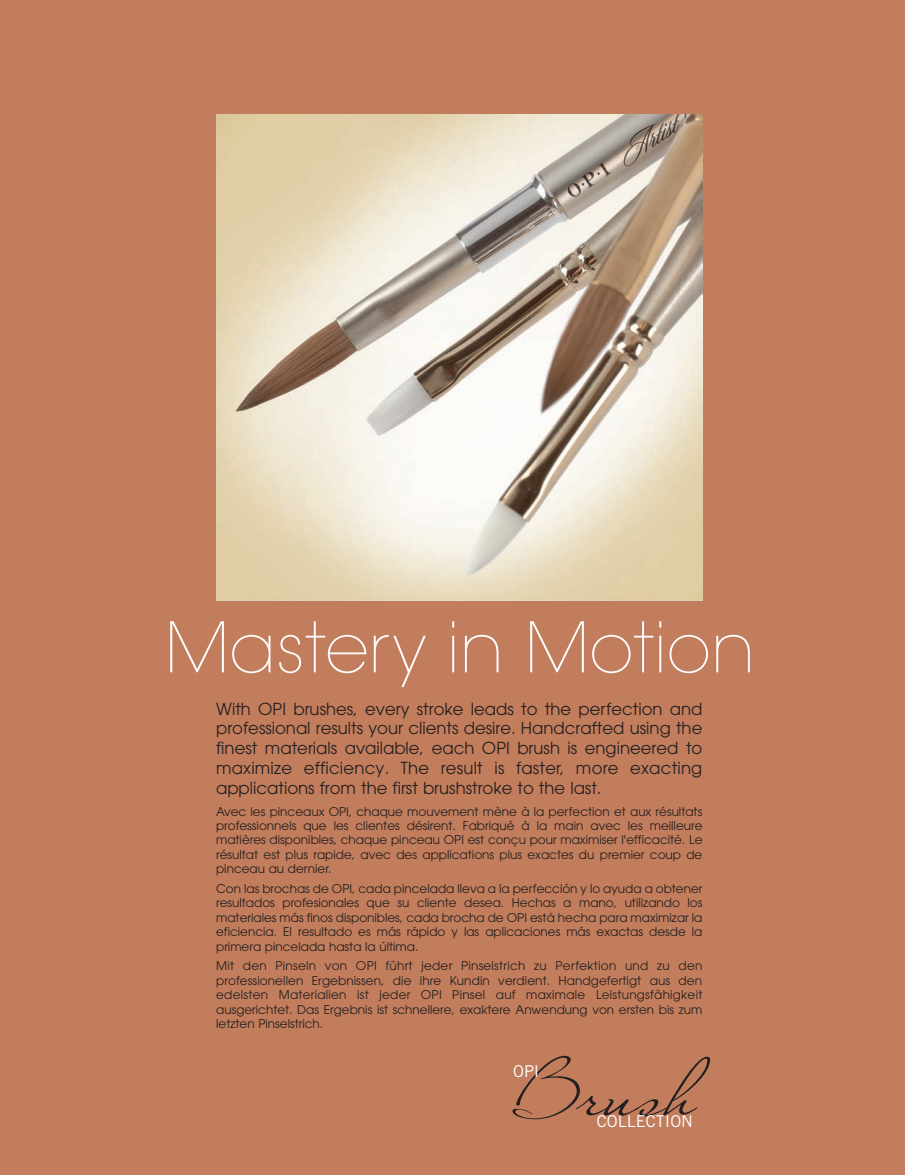
<style>
.page{position:relative;width:905px;height:1175px;background:#fff}
.page>*{position:absolute;margin:0;border:0;box-sizing:border-box;transform-origin:0 0}
.t1{font:81.6px "Miss Le Gatees";color:#231f20;scale:1.19 1}
.t2{font:200 69px "Avant Garde";color:#fff}
.t3{font:16.5px/19.8px "Avant Garde";color:#231f20;text-align:justify}
.t4{font:16.35px "Trade Gothic";color:#fff}
.t5{font:12px/14.4px "Avant Garde";color:#231f20;text-align:justify}
</style>
<div class="page">
<div style="left:0;top:0;width:904px;height:1174px;background:#c27d5c"></div>
<img style="left:216px;top:115px;width:486px;height:486px">
<h2 class="t2" style="left:165px;top:606px;width:591px">Mastery in Motion</h2>
<p class="t3" style="left:216px;top:698px;width:488px">With OPI brushes, every stroke leads to the perfection and professional results your clients desire. Handcrafted using the finest materials available, each OPI brush is engineered to maximize efficiency. The result is faster, more exacting applications from the first brushstroke to the last.</p>
<p class="t5" style="left:216px;top:804px;width:488px">Avec les pinceaux OPI, chaque mouvement mène à la perfection et aux résultats professionnels que les clientes désirent. Fabriqué à la main avec les meilleure matières disponibles, chaque pinceau OPI est conçu pour maximiser l'efficacité. Le résultat est plus rapide, avec des applications plus exactes du premier coup de pinceau au dernier.</p>
<p class="t5" style="left:216px;top:881px;width:488px">Con las brochas de OPI, cada pincelada lleva a la perfección y lo ayuda a obtener resultados profesionales que su cliente desea. Hechas a mano, utilizando los materiales más finos disponibles, cada brocha de OPI está hecha para maximizar la eficiencia. El resultado es más rápido y las aplicaciones más exactas desde la primera pincelada hasta la última.</p>
<p class="t5" style="left:216px;top:958px;width:488px">Mit den Pinseln von OPI führt jeder Pinselstrich zu Perfektion und zu den professionellen Ergebnissen, die ihre Kundin verdient. Handgefertigt aus den edelsten Materialien ist jeder OPI Pinsel auf maximale Leistungsfähigkeit ausgerichtet. Das Ergebnis ist schnellere, exaktere Anwendung von ersten bis zum letzten Pinselstrich.</p>
<h1 class="t1" style="left:517px;top:1038px;width:152px">Brush</h1>
<h3 class="t4" style="left:513px;top:1061px;width:28px">OPI</h3>
<h3 class="t4" style="left:597px;top:1111px;width:98px">COLLECTION</h3>
</div>
